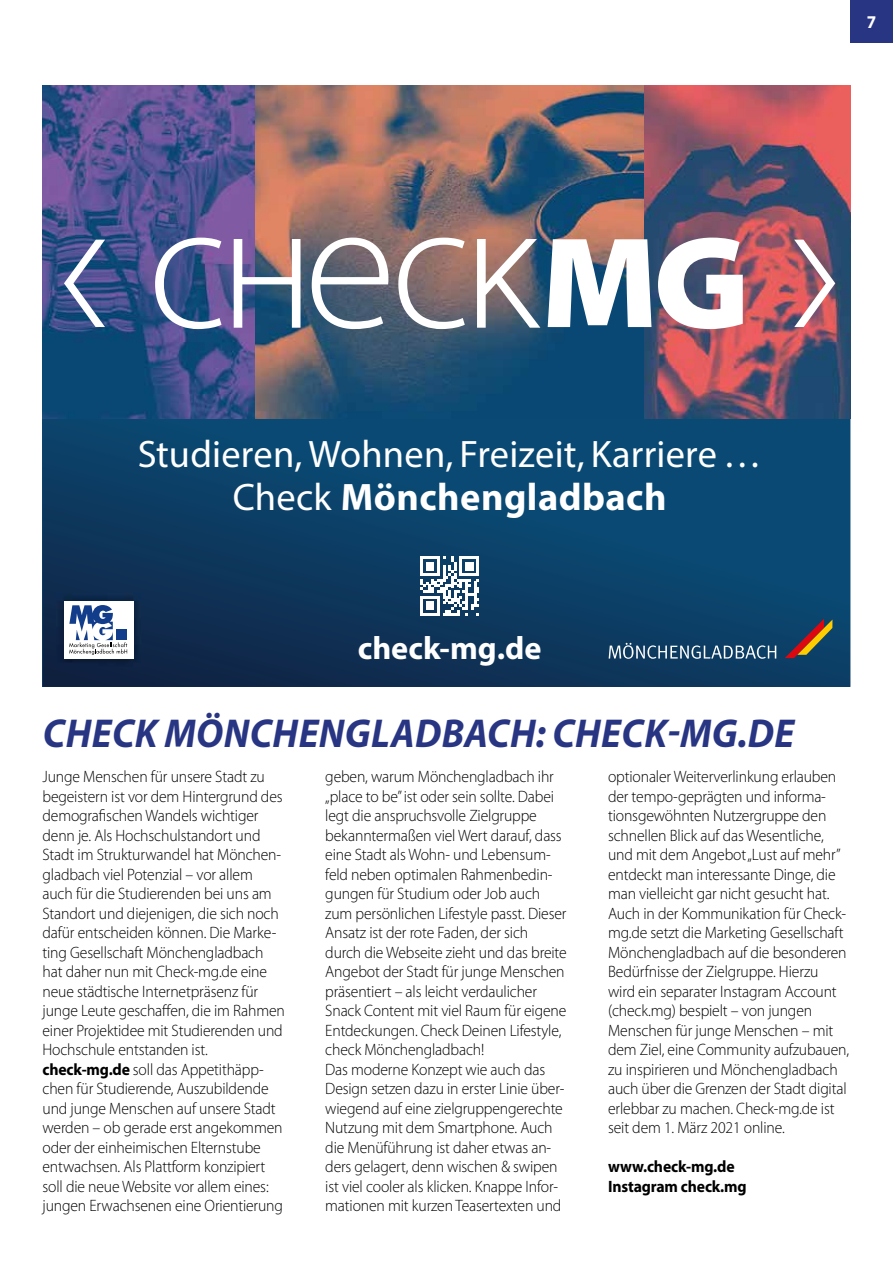
<style>
.page{position:relative;width:893px;height:1263px;background:#fff}
.page>*{position:absolute;margin:0;border:0;box-sizing:border-box;transform-origin:0 0}
.t1{font:italic 700 40.5px "Myriad Pro";letter-spacing:.01em;color:#283583;scale:.95 1}
.t2{font:38.4px/42.5px "Myriad Pro";letter-spacing:.005em;color:#fff;text-align:center}
.t3{font:700 32.4px "Myriad Pro";color:#fff}
.t4{font:700 18px "Myriad Pro";color:#fff;scale:.95 1}
.t5{font:300 16.5px/19.5px "Myriad Pro";letter-spacing:-.01em;color:#000;scale:.95 1}
.t6{font:700 16.5px/19.5px "Myriad Pro";letter-spacing:-.01em;color:#000;scale:.95 1}
.s1{font-weight:700}
</style>
<div class="page">
<div style="left:850px;top:0;width:43px;height:43px;background:#283583"></div>
<svg style="left:43px;top:419px;width:807px;height:268px;background:#0b3e65"></svg>
<img style="left:43px;top:85px;width:807px;height:333px">
<svg style="left:794px;top:240px;width:41px;height:87px"></svg>
<svg style="left:64px;top:240px;width:41px;height:87px"></svg>
<svg style="left:155px;top:238px;width:67px;height:91px"></svg>
<svg style="left:398px;top:238px;width:67px;height:91px"></svg>
<svg style="left:234px;top:239px;width:66px;height:89px"></svg>
<svg style="left:477px;top:239px;width:63px;height:89px"></svg>
<svg style="left:548px;top:239px;width:103px;height:88px"></svg>
<svg style="left:658px;top:238px;width:85px;height:91px"></svg>
<svg style="left:312px;top:238px;width:76px;height:91px"></svg>
<img style="left:56px;top:593px;width:85px;height:73px">
<svg style="left:64px;top:601px;width:68px;height:57px"></svg>
<svg style="left:785px;top:619px;width:47px;height:39px;background:#514b4b"></svg>
<svg style="left:609px;top:643px;width:167px;height:16px;background:#4c6e8a"></svg>
<svg style="left:420px;top:556px;width:59px;height:59px"></svg>
<p class="t4" style="left:867px;top:10px;width:11px">7</p>
<h2 class="t2" style="left:138px;top:432px;width:625px">Studieren, Wohnen, Freizeit, Karriere …<br>Check <span class="s1">Mönchengladbach</span></h2>
<h3 class="t3" style="left:358px;top:626px;width:185px">check-mg.de</h3>
<h1 class="t1" style="left:43px;top:707px;width:792px">CHECK MÖNCHENGLADBACH: CHECK-MG.DE</h1>
<p class="t5" style="left:43px;top:767px;width:257px">Junge Menschen für unsere Stadt zu begeistern ist vor dem Hintergrund des demografischen Wandels wichtiger denn je. Als Hochschulstandort und Stadt im Strukturwandel hat Mönchen&shy;gladbach viel Potenzial – vor allem auch für die Studierenden bei uns am Standort und diejenigen, die sich noch dafür entscheiden können. Die Marke&shy;ting Gesellschaft Mönchengladbach hat daher nun mit Check-mg.de eine neue städtische Internetpräsenz für junge Leute geschaffen, die im Rahmen einer Projektidee mit Studierenden und Hochschule entstanden ist. <span class="s1">check-mg.de</span> soll das Appetithäpp&shy;chen für Studierende, Auszubildende und junge Menschen auf unsere Stadt werden – ob gerade erst angekommen oder der einheimischen Elternstube entwachsen. Als Plattform konzipiert soll die neue Website vor allem eines: jungen Erwachsenen eine Orientierung</p>
<p class="t5" style="left:325px;top:767px;width:256px">geben, warum Mönchengladbach ihr „place to be” ist oder sein sollte. Dabei legt die anspruchsvolle Zielgruppe bekanntermaßen viel Wert darauf, dass eine Stadt als Wohn- und Lebensum&shy;feld neben optimalen Rahmenbedin&shy;gungen für Studium oder Job auch zum persönlichen Lifestyle passt. Dieser Ansatz ist der rote Faden, der sich durch die Webseite zieht und das breite Angebot der Stadt für junge Menschen präsentiert – als leicht verdaulicher Snack Content mit viel Raum für eigene Entdeckungen. Check Deinen Lifestyle, check Mönchengladbach!<br>Das moderne Konzept wie auch das Design setzen dazu in erster Linie über&shy;wiegend auf eine zielgruppengerechte Nutzung mit dem Smartphone. Auch die Menüführung ist daher etwas an&shy;ders gelagert, denn wischen &amp; swipen ist viel cooler als klicken. Knappe Infor&shy;mationen mit kurzen Teasertexten und</p>
<p class="t5" style="left:608px;top:767px;width:255px">optionaler Weiterverlinkung erlauben der tempo-geprägten und informa&shy;tionsgewöhnten Nutzergruppe den schnellen Blick auf das Wesentliche, und mit dem Angebot „Lust auf mehr” entdeckt man interessante Dinge, die man vielleicht gar nicht gesucht hat.<br>Auch in der Kommunikation für Check&shy;mg.de setzt die Marketing Gesellschaft Mönchengladbach auf die besonderen Bedürfnisse der Zielgruppe. Hierzu wird ein separater Instagram Account (check.mg) bespielt – von jungen Menschen für junge Menschen – mit dem Ziel, eine Community aufzubauen, zu inspirieren und Mönchengladbach auch über die Grenzen der Stadt digital erlebbar zu machen. Check-mg.de ist seit dem 1. März 2021 online.</p>
<p class="t6" style="left:608px;top:1156px;width:147px">www.check-mg.de<br>Instagram check.mg</p>
</div>
